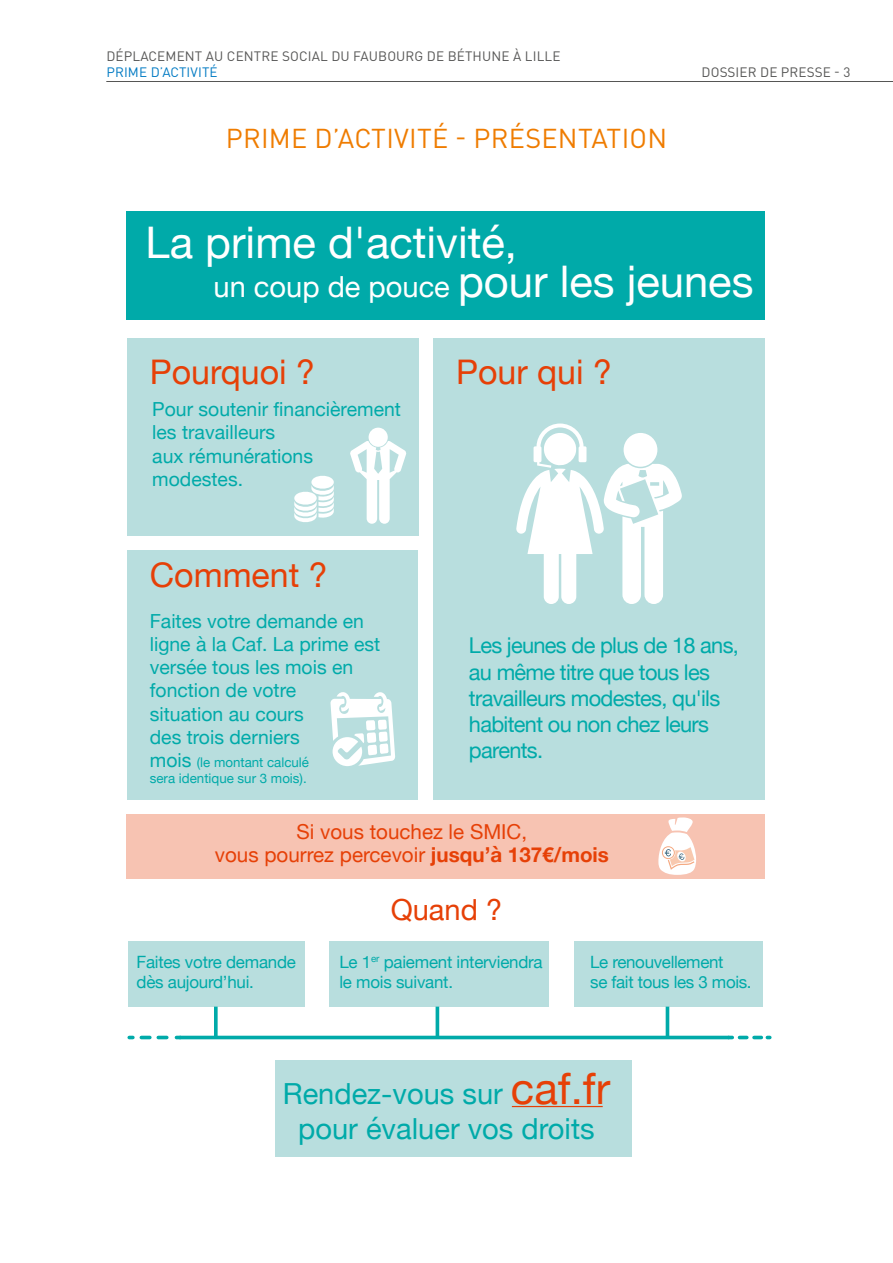
<style>
.page{position:relative;width:893px;height:1263px;background:#fff}
.page>*{position:absolute;margin:0;border:0;box-sizing:border-box;transform-origin:0 0}
.t1{font:43.65px "Helvetica Neue";color:#fff}
.t2{font:33.9px "Helvetica Neue";color:#e64007}
.t3{font:29.1px/34.8px "Helvetica Neue";color:#00aaa9;text-align:center}
.t4{font:29.1px "Helvetica Neue";color:#fff}
.t5{font:29.1px "Helvetica Neue";color:#e64007}
.t6{font:27px "DIN Pro";letter-spacing:.01em;color:#ef7c00}
.t7{font:21.75px/26.1px "Helvetica Neue";letter-spacing:-.03em;color:#00aaa9}
.t8{font:20.55px/23px "Helvetica Neue";color:#e64007;text-align:center}
.t9{font:19.35px/23.2px "Helvetica Neue";color:#00aaa9}
.t10{font:16.95px/20.4px "Helvetica Neue";letter-spacing:-.015em;color:#00aaa9}
.t11{font:13.5px "DIN Pro";letter-spacing:.01em;color:#565655}
.t12{font:13.5px "DIN Pro";color:#007ac3}
.t13{font:13.35px/16px "Helvetica Neue";color:#00aaa9}
.s1{font-size:43.65px}
.s2{font-size:19.35px}
.s3{font-weight:700}
.s4{font-size:43.65px;color:#e64007}
</style>
<div class="page">
<hr style="left:106px;top:81px;width:787px;height:1px;background:#565655">
<div style="left:276px;top:1060px;width:356px;height:97px;background:#b8dede"></div>
<div style="left:127px;top:211px;width:638px;height:109px;background:#00aaa9"></div>
<div style="left:433px;top:338px;width:332px;height:461px;background:#b8dede"></div>
<div style="left:127px;top:550px;width:290px;height:249px;background:#b8dede"></div>
<div style="left:127px;top:814px;width:638px;height:64px;background:#f7c3b2"></div>
<hr style="left:180px;top:1036px;width:549px;height:3px;background:#00aaa9">
<svg style="left:129px;top:1036px;width:4px;height:3px"></svg>
<svg style="left:141px;top:1036px;width:39px;height:3px"></svg>
<svg style="left:739px;top:1036px;width:31px;height:3px"></svg>
<div style="left:128px;top:941px;width:177px;height:66px;background:#b8dede"></div>
<svg style="left:214px;top:1007px;width:4px;height:29px"></svg>
<div style="left:329px;top:941px;width:219px;height:66px;background:#b8dede"></div>
<hr style="left:436px;top:1007px;width:3px;height:31px;background:#00aaa9">
<div style="left:574px;top:941px;width:188px;height:66px;background:#b8dede"></div>
<hr style="left:666px;top:1007px;width:3px;height:31px;background:#00aaa9">
<svg style="left:330px;top:692px;width:65px;height:74px"></svg>
<svg style="left:516px;top:423px;width:166px;height:181px"></svg>
<div style="left:127px;top:338px;width:292px;height:198px;background:#b8dede"></div>
<svg style="left:294px;top:475px;width:40px;height:47px"></svg>
<svg style="left:350px;top:441px;width:56px;height:83px"></svg>
<div style="left:369px;top:428px;width:19px;height:19px;background:#fff;border-radius:50%"></div>
<hr style="left:512px;top:1106px;width:91px;height:1px;background:#e64007">
<svg style="left:658px;top:817px;width:38px;height:58px"></svg>
<p class="t11" style="left:106px;top:47px;width:456px">DÉPLACEMENT AU CENTRE SOCIAL DU FAUBOURG DE BÉTHUNE À LILLE</p>
<p class="t12" style="left:106px;top:63px;width:9px">PRIME</p>
<p class="t12" style="left:151px;top:63px;width:20px">D’ACTI</p>
<p class="t12" style="left:191px;top:63px;width:15px">VITÉ</p>
<p class="t11" style="left:702px;top:63px;width:18px">DOSSIER</p>
<p class="t11" style="left:760px;top:63px;width:30px">DE PRESSE</p>
<p class="t11" style="left:834px;top:63px;width:18px">- 3</p>
<h3 class="t6" style="left:226px;top:121px;width:17px">PRIME</h3>
<h3 class="t6" style="left:314px;top:121px;width:71px">D’ACTIVITÉ</h3>
<h3 class="t6" style="left:455px;top:121px;width:213px">- PRÉSENTATION</h3>
<h1 class="t1" style="left:146px;top:211px;width:373px">La prime d'activité,</h1>
<h3 class="t4" style="left:214px;top:266px;width:541px">un coup de pouce <span class="s1">pour les jeunes</span></h3>
<h2 class="t2" style="left:150px;top:348px;width:167px">Pourquoi ?</h2>
<p class="t9" style="left:152px;top:399px;width:250px">Pour soutenir financièrement les travailleurs<br>aux rémunérations modestes.</p>
<h2 class="t2" style="left:150px;top:551px;width:179px">Comment ?</h2>
<p class="t9" style="left:150px;top:610px;width:232px">Faites votre demande en ligne à la Caf. La prime est versée tous les mois en fonction de votre<br>situation au cours<br>des trois derniers</p>
<p class="t13" style="left:150px;top:755px;width:161px"><span class="s2">mois</span> (le montant calculé sera identique sur 3 mois).</p>
<h2 class="t2" style="left:456px;top:348px;width:157px">Pour qui ?</h2>
<p class="t7" style="left:469px;top:634px;width:271px">Les jeunes de plus de 18 ans, au même titre que tous les travailleurs modestes, qu'ils habitent ou non chez leurs parents.</p>
<p class="t8" style="left:215px;top:821px;width:396px">Si vous touchez le SMIC,<br>vous pourrez percevoir <span class="s3">jusqu’à 137€/mois</span></p>
<h3 class="t5" style="left:391px;top:888px;width:113px">Quand ?</h3>
<p class="t10" style="left:137px;top:953px;width:161px">Faites votre demande dès aujourd’hui.</p>
<p class="t10" style="left:339px;top:952px;width:205px">Le 1<sup>er</sup> paiement interviendra le mois suivant.</p>
<p class="t10" style="left:590px;top:952px;width:163px">Le renouvellement<br>se fait tous les 3 mois.</p>
<h3 class="t3" style="left:283px;top:1078px;width:329px">Rendez-vous sur <span class="s4">caf.fr </span>pour évaluer vos droits</h3>
</div>
